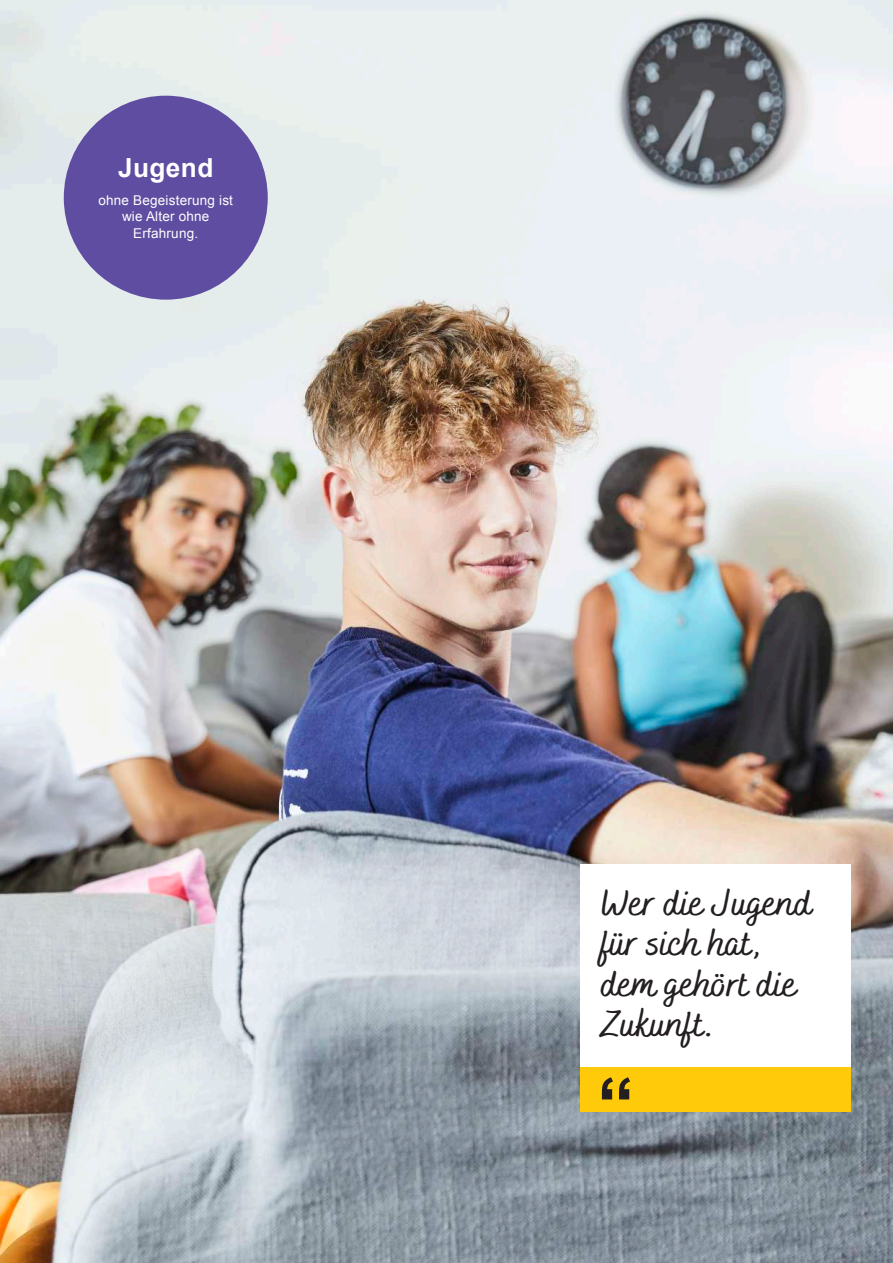
<style>
.page{position:relative;width:893px;height:1263px;background:#fff}
.page>*{position:absolute;margin:0;border:0;box-sizing:border-box;transform-origin:0 0}
.t1{font:500 37.5px/40.5px "Bakerie Smooth Wide";letter-spacing:-.005em;color:#231f20}
.t2{font:700 26.25px "Arial";letter-spacing:.015em;color:#fff}
.t3{font:13.5px/16.5px "Arial";letter-spacing:.015em;color:#fff;text-align:center}
</style>
<div class="page">
<img style="left:0;top:0;width:893px;height:1263px">
<div style="left:580px;top:864px;width:270px;height:204px;background:#fff"></div>
<div style="left:580px;top:1067px;width:270px;height:44px;background:#feca0a"></div>
<svg style="left:602px;top:1077px;width:11px;height:22px"></svg>
<svg style="left:619px;top:1077px;width:11px;height:22px"></svg>
<div style="left:64px;top:96px;width:204px;height:204px;background:#5e4da0;border-radius:50%"></div>
<p class="t2" style="left:118px;top:150px;width:97px">Jugend</p>
<p class="t3" style="left:98px;top:192px;width:136px">ohne Begeisterung ist wie Alter ohne<br>Erfahrung.</p>
<p class="t1" style="left:601px;top:884px;width:213px">Wer die Jugend für sich hat, dem gehört die<br>Zukunft.</p>
</div>
